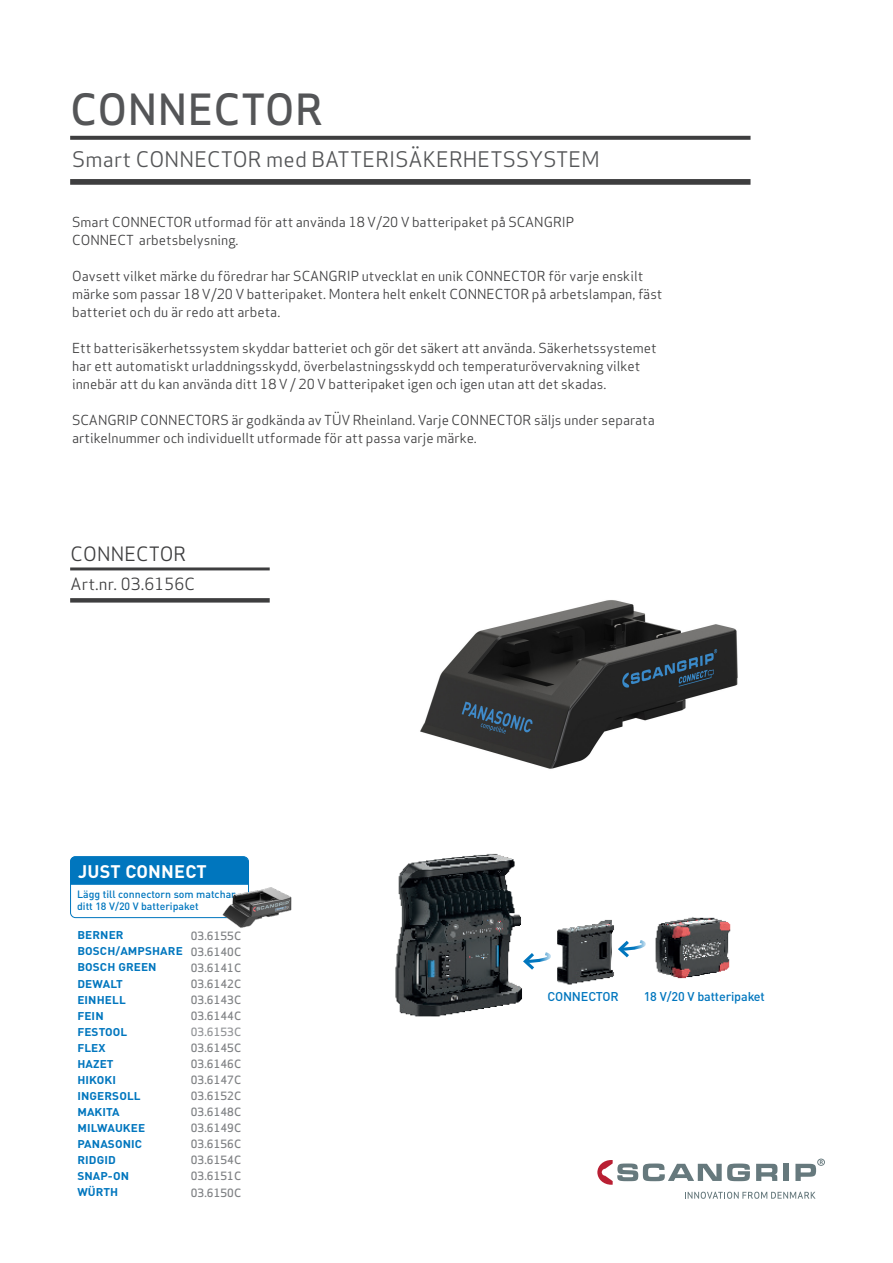
<style>
.page{position:relative;width:893px;height:1263px;background:#fff}
.page>*{position:absolute;margin:0;border:0;box-sizing:border-box;transform-origin:0 0}
.t1{font:500 42px "Apex Sans";letter-spacing:.01em;color:#545557}
.t2{font:21px "Apex Sans";letter-spacing:.01em;color:#545557}
.t3{font:19.35px "Apex Sans";letter-spacing:.01em;color:#3e3e3f}
.t4{font:700 18px "DIN Pro";letter-spacing:.01em;color:#fff}
.t5{font:16.35px "Apex Sans";letter-spacing:.01em;color:#3e3e3f}
.t6{font:13.5px/18px "Apex Sans";color:#3e3e3f}
.t7{font:500 12.6px "DIN Pro";letter-spacing:-.01em;color:#0076be}
.t8{font:500 11.1px "Apex Sans";letter-spacing:.01em;color:#808285}
.t9{font:700 11.1px/16px "DIN Pro";letter-spacing:.01em;color:#0076be;scale:1.05 1}
.t10{font:500 11.1px "Apex Sans";letter-spacing:.01em;color:#939598}
.t11{font:500 10.5px/12px "DIN Pro";color:#0076be}
</style>
<div class="page">
<img style="left:395px;top:853px;width:336px;height:164px">
<svg style="left:616px;top:938px;width:31px;height:21px"></svg>
<svg style="left:521px;top:950px;width:32px;height:21px"></svg>
<img style="left:420px;top:600px;width:318px;height:169px">
<svg style="left:597px;top:1160px;width:153px;height:25px"></svg>
<svg style="left:756px;top:1164px;width:21px;height:17px"></svg>
<div style="left:783px;top:1164px;width:6px;height:17px;background:#66797d"></div>
<svg style="left:795px;top:1158px;width:30px;height:23px"></svg>
<svg style="left:685px;top:1192px;width:131px;height:7px"></svg>
<div style="left:70px;top:598px;width:200px;height:5px;background:#3e3e3f"></div>
<hr style="left:70px;top:567px;width:200px;height:3px;background:#3e3e3f">
<div style="left:70px;top:179px;width:680px;height:6px;background:#3e3e3f"></div>
<svg style="left:70px;top:136px;width:680px;height:4px;background:#484849"></svg>
<div style="left:70px;top:856px;width:179px;height:62px;border:1px solid #0076be;border-radius:5px"></div>
<div style="left:70px;top:856px;width:178px;height:29px;background:#0076be"></div>
<img style="left:219px;top:884px;width:73px;height:44px">
<p class="t1" style="left:70px;top:73px;width:255px">CONNECTOR</p>
<p class="t2" style="left:72px;top:142px;width:529px">Smart CONNECTOR med BATTERISÄKERHETSSYSTEM</p>
<p class="t6" style="left:72px;top:212px;width:504px">Smart CONNECTOR utformad för att använda 18 V/20 V batteripaket på SCANGRIP<br>CONNECT arbetsbelysning.</p>
<p class="t6" style="left:72px;top:266px;width:592px">Oavsett vilket märke du föredrar har SCANGRIP utvecklat en unik CONNECTOR för varje enskilt märke som passar 18 V/20 V batteripaket. Montera helt enkelt CONNECTOR på arbetslampan, fäst batteriet och du är redo att arbeta.</p>
<p class="t6" style="left:72px;top:338px;width:586px">Ett batterisäkerhetssystem skyddar batteriet och gör det säkert att använda. Säkerhetssystemet har ett automatiskt urladdningsskydd, överbelastningsskydd och temperaturövervakning vilket innebär att du kan använda ditt 18 V / 20 V batteripaket igen och igen utan att det skadas.</p>
<p class="t6" style="left:72px;top:410px;width:584px">SCANGRIP CONNECTORS är godkända av TÜV Rheinland. Varje CONNECTOR säljs under separata artikelnummer och individuellt utformade för att passa varje märke.</p>
<p class="t3" style="left:71px;top:538px;width:117px">CONNECTOR</p>
<p class="t5" style="left:71px;top:571px;width:126px">Art.nr. 03.6156C</p>
<p class="t4" style="left:78px;top:856px;width:130px">JUST CONNECT</p>
<p class="t11" style="left:77px;top:887px;width:160px">Lägg till connectorn som matchar ditt 18 V/20 V batteripaket</p>
<p class="t9" style="left:77px;top:926px;width:46px">BERNER</p>
<p class="t9" style="left:77px;top:942px;width:102px">BOSCH/AMPSHARE<br>BOSCH GREEN<br>DEWALT<br>EINHELL<br>FEIN<br>FESTOOL<br>FLEX<br>HAZET<br>HIKOKI<br>INGERSOLL<br>MAKITA<br>MILWAUKEE</p>
<p class="t9" style="left:77px;top:1134px;width:63px">PANASONIC<br>RIDGID<br>SNAP-ON<br>WÜRTH</p>
<p class="t8" style="left:191px;top:926px;width:52px">03.6155C</p>
<p class="t8" style="left:191px;top:942px;width:52px">03.6140C</p>
<p class="t8" style="left:191px;top:958px;width:52px">03.6141C</p>
<p class="t8" style="left:191px;top:974px;width:52px">03.6142C</p>
<p class="t8" style="left:191px;top:990px;width:52px">03.6143C</p>
<p class="t8" style="left:191px;top:1006px;width:52px">03.6144C</p>
<p class="t10" style="left:191px;top:1022px;width:52px">03.6153C</p>
<p class="t8" style="left:191px;top:1038px;width:52px">03.6145C</p>
<p class="t8" style="left:191px;top:1054px;width:52px">03.6146C</p>
<p class="t8" style="left:191px;top:1070px;width:52px">03.6147C</p>
<p class="t8" style="left:191px;top:1086px;width:52px">03.6152C</p>
<p class="t8" style="left:191px;top:1102px;width:52px">03.6148C</p>
<p class="t8" style="left:191px;top:1118px;width:52px">03.6149C</p>
<p class="t8" style="left:191px;top:1134px;width:52px">03.6156C</p>
<p class="t8" style="left:191px;top:1150px;width:52px">03.6154C</p>
<p class="t8" style="left:191px;top:1166px;width:52px">03.6151C</p>
<p class="t8" style="left:191px;top:1182px;width:52px">03.6150C</p>
<p class="t7" style="left:547px;top:986px;width:73px">CONNECTOR</p>
<p class="t7" style="left:644px;top:986px;width:123px">18 V/20 V batteripaket</p>
</div>
